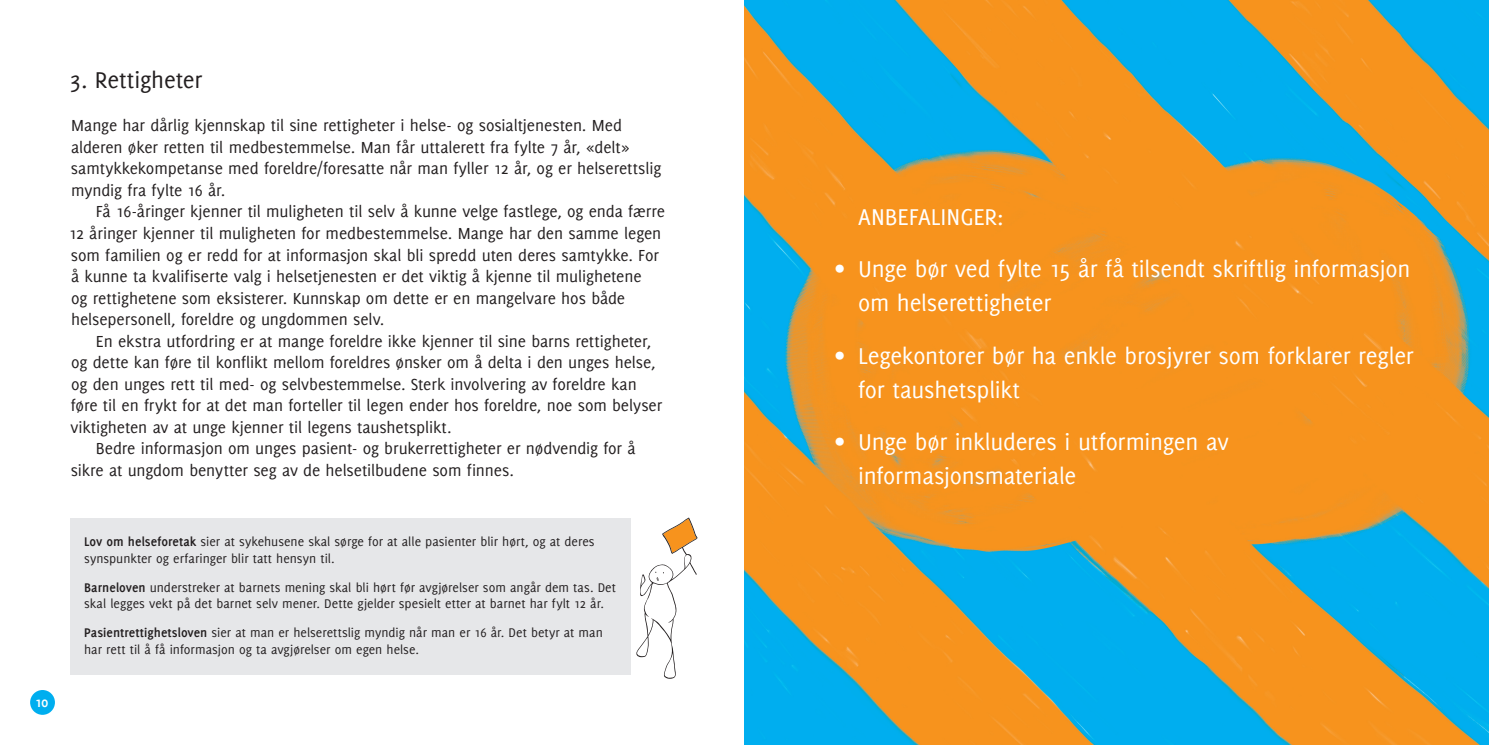
<style>
.page{position:relative;width:1489px;height:745px;background:#fff}
.page>*{position:absolute;margin:0;border:0;box-sizing:border-box;transform-origin:0 0}
.t1{font:25px "Delicious";letter-spacing:-.01em;color:#fff}
.t2{font:25px "Delicious";letter-spacing:-.01em;color:#231f20}
.t3{font:17.5px/21.5px "Delicious";letter-spacing:-.005em;color:#231f20}
.t4{font:700 15px "Delicious";color:#fff}
.t5{font:13.75px/16.5px "Delicious";color:#231f20}
.s1{font-weight:700}
.s2{font-family:"DIN"}
</style>
<div class="page">
<div style="left:30px;top:689px;width:25px;height:25px;background:#00aeef;border-radius:50%"></div>
<img style="left:744px;top:0;width:744px;height:744px">
<div style="left:71px;top:517px;width:560px;height:156px;background:#e6e7e9"></div>
<svg style="left:636px;top:517px;width:61px;height:161px"></svg>
<p class="t2" style="left:70px;top:66px;width:134px">3. Rettigheter</p>
<p class="t3" style="left:71px;top:115px;width:592px">Mange har dårlig kjennskap til sine rettigheter i helse- og sosialtjenesten. Med alderen øker retten til medbestemmelse. Man får uttalerett fra fylte 7 år, «delt» samtykkekompetanse med foreldre/foresatte når man fyller 12 år, og er helserettslig myndig fra fylte 16 år.</p>
<p class="t3" style="left:69px;top:201px;width:597px;text-indent:27px">Få 16-åringer kjenner til muligheten til selv å kunne velge fastlege, og enda færre 12 åringer kjenner til muligheten for medbestemmelse. Mange har den samme legen som familien og er redd for at informasjon skal bli spredd uten deres samtykke. For å kunne ta kvalifiserte valg i helsetjenesten er det viktig å kjenne til mulighetene<br>og rettighetene som eksisterer. Kunnskap om dette er en mangelvare hos både helsepersonell, foreldre og ungdommen selv.</p>
<p class="t3" style="left:70px;top:330px;width:593px;text-indent:25px">En ekstra utfordring er at mange foreldre ikke kjenner til sine barns rettigheter, og dette kan føre til konflikt mellom foreldres ønsker om å delta i den unges helse, og den unges rett til med- og selvbestemmelse. Sterk involvering av foreldre kan føre til en frykt for at det man forteller til legen ender hos foreldre, noe som belyser viktigheten av at unge kjenner til legens taushetsplikt.</p>
<p class="t3" style="left:71px;top:437px;width:566px;text-indent:25px">Bedre informasjon om unges pasient- og brukerrettigheter er nødvendig for å sikre at ungdom benytter seg av de helsetilbudene som finnes.</p>
<p class="t4" style="left:35px;top:692px;width:15px">10</p>
<p class="t5" style="left:84px;top:533px;width:512px"><span class="s1">Lov om helseforetak</span> sier at sykehusene skal sørge for at alle pasienter blir hørt, og at deres synspunkter og erfaringer blir tatt hensyn til.</p>
<p class="t5" style="left:84px;top:578px;width:533px"><span class="s1">Barneloven</span> understreker at barnets mening skal bli hørt før avgjørelser som angår dem tas. Det skal legges vekt på det barnet selv mener. Dette gjelder spesielt etter at barnet har fylt 12 år.</p>
<p class="t5" style="left:84px;top:624px;width:520px"><span class="s1">Pasientrettighetsloven</span> sier at man er helserettslig myndig når man er 16 år. Det betyr at man har rett til å få informasjon og ta avgjørelser om egen helse.</p>
<p class="t1" style="left:858px;top:202px;width:147px">ANBEFALINGER:</p>
<p class="t1" style="left:833px;top:255px;width:578px"><span class="s2">•</span> Unge bør ved fylte 15 år få tilsendt skriftlig informasjon</p>
<p class="t1" style="left:858px;top:289px;width:195px">om helserettigheter</p>
<p class="t1" style="left:833px;top:341px;width:582px"><span class="s2">•</span> Legekontorer bør ha enkle brosjyrer som forklarer regler</p>
<p class="t1" style="left:858px;top:375px;width:164px">for taushetsplikt</p>
<p class="t1" style="left:833px;top:427px;width:397px"><span class="s2">•</span> Unge bør inkluderes i utformingen av</p>
<p class="t1" style="left:858px;top:461px;width:220px">informasjonsmateriale</p>
</div>
